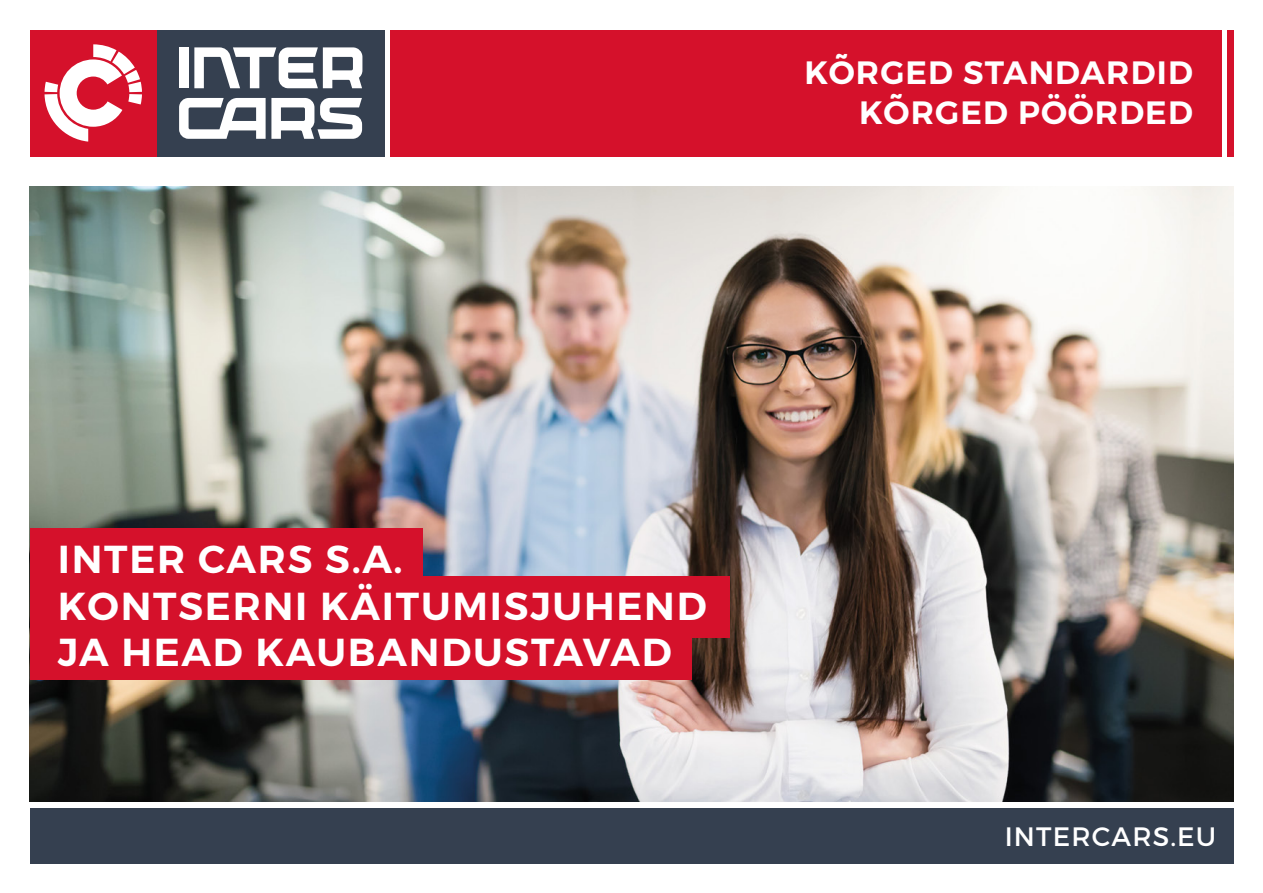
<style>
.page{position:relative;width:1263px;height:893px;background:#fff}
.page>*{position:absolute;margin:0;border:0;box-sizing:border-box;transform-origin:0 0}
.t1{font:600 39px/46.8px "Montserrat";letter-spacing:.045em;color:#fff}
.t2{font:600 32.25px/40.5px "Montserrat";letter-spacing:.035em;color:#fff;text-align:right}
.t3{font:26.55px "Montserrat";letter-spacing:.045em;color:#fff}
</style>
<div class="page">
<div style="left:30px;top:808px;width:1203px;height:55px;background:#354050"></div>
<img style="left:30px;top:186px;width:1203px;height:615px">
<div style="left:30px;top:528px;width:393px;height:56px;background:#d5112b"></div>
<div style="left:30px;top:576px;width:700px;height:61px;background:#d5112b"></div>
<div style="left:30px;top:624px;width:661px;height:55px;background:#d5112b"></div>
<div style="left:157px;top:30px;width:228px;height:126px;background:#354050"></div>
<div style="left:1227px;top:30px;width:6px;height:126px;background:#d5112b"></div>
<div style="left:179px;top:47px;width:10px;height:41px;background:#fff"></div>
<svg style="left:179px;top:98px;width:183px;height:41px"></svg>
<svg style="left:194px;top:47px;width:168px;height:41px"></svg>
<div style="left:30px;top:30px;width:127px;height:126px;background:#d5112b"></div>
<svg style="left:45px;top:44px;width:97px;height:98px"></svg>
<div style="left:390px;top:30px;width:832px;height:126px;background:#d5112b"></div>
<p class="t2" style="left:804px;top:53px;width:390px">KÕRGED STANDARDID<br>KÕRGED PÖÖRDED</p>
<p class="t1" style="left:58px;top:536px;width:650px">INTER CARS S.A.<br>KONTSERNI KÄITUMISJUHEND<br>JA HEAD KAUBANDUSTAVAD</p>
<p class="t3" style="left:1005px;top:820px;width:213px">INTERCARS.EU</p>
</div>
